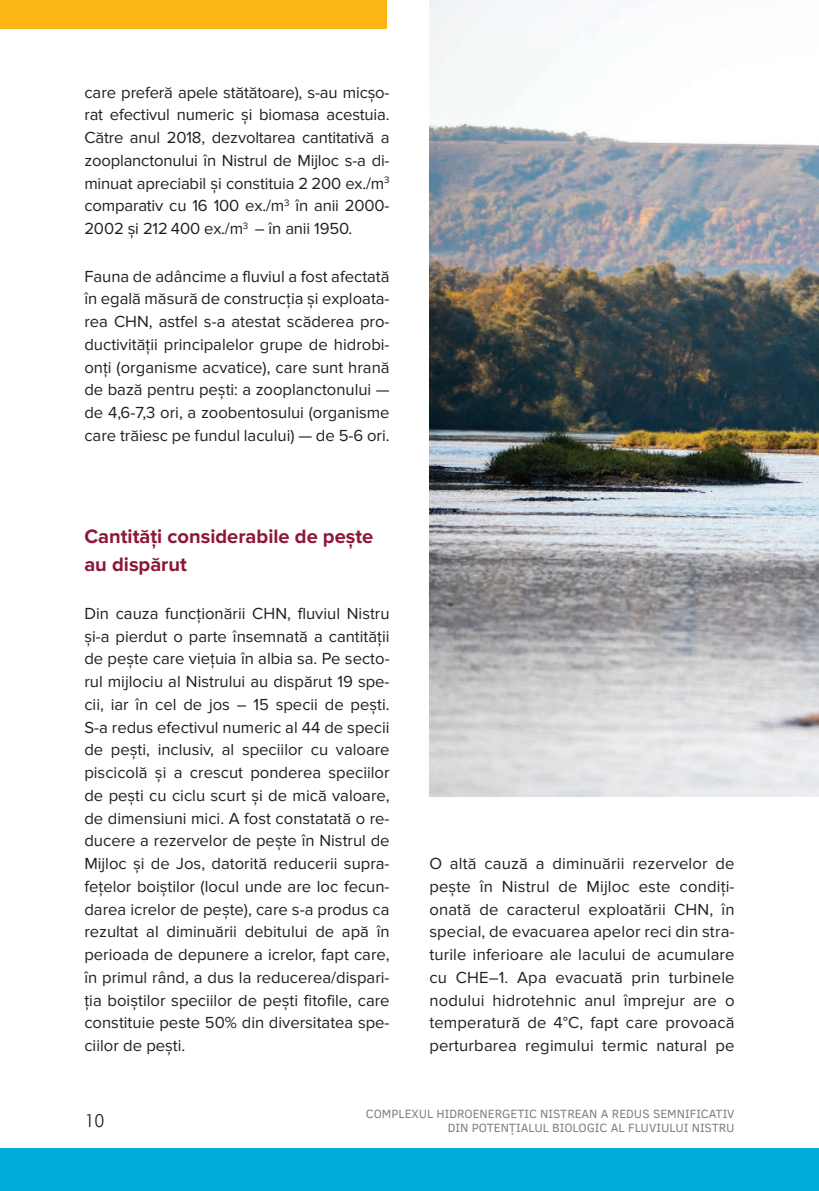
<style>
.page{position:relative;width:819px;height:1191px;background:#fff}
.page>*{position:absolute;margin:0;border:0;box-sizing:border-box;transform-origin:0 0}
.t1{font:700 20.12px/28px "Proxima Nova";color:#8e1737}
.t2{font:18.2px "Futuris Normal";color:#231f20}
.t3{font:16.62px/22.8px "Proxima Nova";color:#231f20;text-align:justify}
.t4{font:12.25px/14px "Clear Sans";color:#808285;text-align:right}
</style>
<div class="page">
<div style="left:0;top:1148px;width:819px;height:43px;background:#00add9"></div>
<div style="left:0;top:0;width:387px;height:29px;background:#fcb615"></div>
<img style="left:430px;top:0;width:389px;height:797px">
<p class="t3" style="left:84px;top:81px;width:307px">care preferă apele stătătoare), s-au micșo&shy;rat efectivul numeric și biomasa acestuia.<br>Către anul 2018, dezvoltarea cantitativă a zooplanctonului în Nistrul de Mijloc s-a di&shy;minuat apreciabil și constituia 2 200 ex./m<sup>3 </sup>comparativ cu 16 100 ex./m<sup>3</sup> în anii 2000- 2002 și 212 400 ex./m<sup>3</sup> – în anii 1950.</p>
<p class="t3" style="left:84px;top:265px;width:307px">Fauna de adâncime a fluviul a fost afectată în egală măsură de construcția și exploata&shy;rea CHN, astfel s-a atestat scăderea pro&shy;ductivității principalelor grupe de hidrobi&shy;onți (organisme acvatice), care sunt hrană de bază pentru pești: a zooplanctonului — de 4,6-7,3 ori, a zoobentosului (organisme care trăiesc pe fundul lacului) — de 5-6 ori.</p>
<p class="t1" style="left:84px;top:523px;width:290px">Cantități considerabile de pește au dispărut</p>
<p class="t3" style="left:84px;top:602px;width:307px">Din cauza funcționării CHN, fluviul Nistru și-a pierdut o parte însemnată a cantității de pește care viețuia în albia sa. Pe secto&shy;rul mijlociu al Nistrului au dispărut 19 spe&shy;cii, iar în cel de jos – 15 specii de pești.<br>S-a redus efectivul numeric al 44 de specii de pești, inclusiv, al speciilor cu valoare piscicolă și a crescut ponderea speciilor de pești cu ciclu scurt și de mică valoare, de dimensiuni mici. A fost constatată o re&shy;ducere a rezervelor de pește în Nistrul de Mijloc și de Jos, datorită reducerii supra&shy;fețelor boiștilor (locul unde are loc fecun&shy;darea icrelor de pește), care s-a produs ca rezultat al diminuării debitului de apă în perioada de depunere a icrelor, fapt care, în primul rând, a dus la reducerea/dispari&shy;ția boiștilor speciilor de pești fitofile, care constituie peste 50% din diversitatea spe&shy;ciilor de pești.</p>
<p class="t3" style="left:429px;top:852px;width:307px">O altă cauză a diminuării rezervelor de pește în Nistrul de Mijloc este condiți&shy;onată de caracterul exploatării CHN, în special, de evacuarea apelor reci din stra&shy;turile inferioare ale lacului de acumulare cu CHE–1. Apa evacuată prin turbinele nodului hidrotehnic anul împrejur are o temperatură de 4°C, fapt care provoacă perturbarea regimului termic natural pe</p>
<p class="t2" style="left:84px;top:1110px;width:21px">10</p>
<p class="t4" style="left:366px;top:1106px;width:370px">COMPLEXUL HIDROENERGETIC NISTREAN A REDUS SEMNIFICATIV<br>DIN POTENȚIALUL BIOLOGIC AL FLUVIULUI NISTRU</p>
</div>
